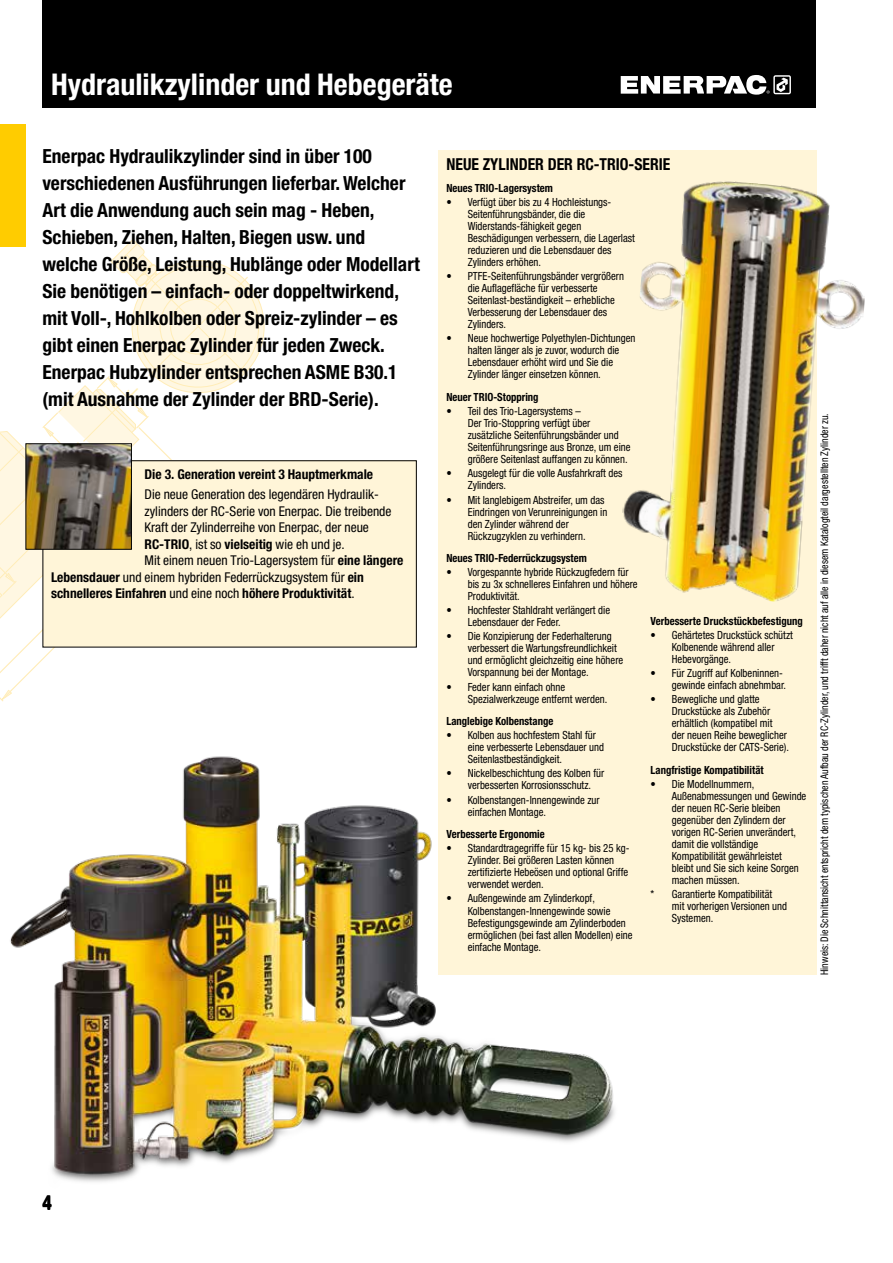
<style>
.page{position:relative;width:893px;height:1263px;background:#fff}
.page>*{position:absolute;margin:0;border:0;box-sizing:border-box;transform-origin:0 0}
.t1{font:700 condensed 30px "Helvetica Neue LTW1 G";color:#fff}
.t2{font:700 condensed 19.5px/27px "Helvetica Neue LTW1 G";color:#000}
.t3{font:700 condensed 16.5px "Helvetica Neue LTW1 G";color:#000;scale:.95 1}
.t4{font:condensed 13.5px "Helvetica Neue LTW1 G";color:#000}
.t5{font:700 condensed 13.5px "Helvetica Neue LTW1 G";color:#000}
.t6{font:condensed 11.25px/12px "Helvetica Neue LTW1 G";color:#000;scale:.95 1}
.t7{font:700 condensed 11.25px "Helvetica Neue LTW1 G";color:#000;scale:.95 1}
.t8{font:condensed 10.5px "Helvetica Neue LTW1 G";color:#000;scale:.95 1}
.s1{font-weight:400}
.s2{font-weight:700}
</style>
<div class="page">
<div style="left:0;top:124px;width:26px;height:123px;background:#fc0"></div>
<div style="left:43px;top:0;width:773px;height:107px;background:#000"></div>
<svg style="left:621px;top:75px;width:170px;height:20px"></svg>
<div style="left:438px;top:150px;width:378px;height:825px;background:#fff5d8"></div>
<img style="left:622px;top:174px;width:243px;height:433px">
<div style="left:43px;top:461px;width:373px;height:186px;background:#fff5d8"></div>
<img style="left:10px;top:756px;width:605px;height:426px">
<svg style="left:0;top:239px;width:271px;height:463px"></svg>
<h1 class="t1" style="left:51px;top:66px;width:403px">Hydraulikzylinder und Hebegeräte</h1>
<p class="t2" style="left:43px;top:142px;width:379px">Enerpac Hydraulikzylinder sind in über 100 verschiedenen Ausführungen lieferbar. Welcher Art die Anwendung auch sein mag - Heben, Schieben, Ziehen, Halten, Biegen usw. und welche Größe, Leistung, Hublänge oder Modellart Sie benötigen – einfach- oder doppeltwirkend, mit Voll-, Hohlkolben oder Spreiz-zylinder – es gibt einen Enerpac Zylinder für jeden Zweck.<br>Enerpac Hubzylinder entsprechen ASME B30.1 (mit Ausnahme der Zylinder der BRD-Serie).</p>
<p class="t5" style="left:145px;top:466px;width:230px">Die 3. Generation vereint 3 Hauptmerkmale</p>
<p class="t4" style="left:145px;top:486px;width:236px">Die neue Generation des legendären Hydraulik-</p>
<p class="t4" style="left:145px;top:503px;width:248px">zylinders der RC-Serie von Enerpac. Die treibende</p>
<p class="t4" style="left:145px;top:519px;width:226px">Kraft der Zylinderreihe von Enerpac, der neue</p>
<p class="t5" style="left:145px;top:536px;width:200px">RC-TRIO<span class="s1">, ist so</span> vielseitig <span class="s1">wie eh und je.</span></p>
<p class="t4" style="left:145px;top:552px;width:260px">Mit einem neuen Trio-Lagersystem für <span class="s2">eine längere</span></p>
<p class="t4" style="left:51px;top:569px;width:314px"><span class="s2">Lebensdauer</span> und einem hybriden Federrückzugsystem für <span class="s2">ein</span></p>
<p class="t5" style="left:51px;top:585px;width:303px">schnelleres Einfahren <span class="s1">und eine noch</span> höhere Produktivität<span class="s1">.</span></p>
<h3 class="t3" style="left:446px;top:154px;width:237px">NEUE ZYLINDER DER RC-TRIO-SERIE</h3>
<p class="t7" style="left:446px;top:181px;width:114px">Neues TRIO-Lagersystem</p>
<p class="t6" style="left:468px;top:196px;width:178px;text-indent:-21px">• Verfügt über bis zu 4 Hochleistungs-Seitenführungsbänder, die die Widerstands-fähigkeit gegen Beschädigungen verbessern, die Lagerlast reduzieren und die Lebensdauer des Zylinders erhöhen.</p>
<p class="t6" style="left:468px;top:270px;width:166px;text-indent:-21px">• PTFE-Seitenführungsbänder vergrößern die Auflagefläche für verbesserte Seitenlast-beständigkeit – erhebliche Verbesserung der Lebensdauer des Zylinders.</p>
<p class="t6" style="left:468px;top:332px;width:178px;text-indent:-21px">• Neue hochwertige Polyethylen-Dichtungen halten länger als je zuvor, wodurch die Lebensdauer erhöht wird und Sie die Zylinder länger einsetzen können.</p>
<p class="t7" style="left:446px;top:390px;width:99px">Neuer TRIO-Stoppring</p>
<p class="t6" style="left:468px;top:405px;width:173px;text-indent:-21px">• Teil des Trio-Lagersystems –<br>Der Trio-Stoppring verfügt über zusätzliche Seitenführungsbänder und Seitenführungsringe aus Bronze, um eine größere Seitenlast auffangen zu können.</p>
<p class="t6" style="left:468px;top:467px;width:165px;text-indent:-21px">• Ausgelegt für die volle Ausfahrkraft des<br>Zylinders.</p>
<p class="t6" style="left:468px;top:494px;width:149px;text-indent:-21px">• Mit langlebigem Abstreifer, um das<br>Eindringen von Verunreinigungen in den Zylinder während der<br>Rückzugzyklen zu verhindern.</p>
<p class="t7" style="left:446px;top:551px;width:149px">Neues TRIO-Federrückzugsystem</p>
<p class="t6" style="left:468px;top:566px;width:180px;text-indent:-21px">• Vorgespannte hybride Rückzugfedern für bis zu 3x schnelleres Einfahren und höhere<br>Produktivität.</p>
<p class="t6" style="left:468px;top:604px;width:151px;text-indent:-21px">• Hochfester Stahldraht verlängert die<br>Lebensdauer der Feder.</p>
<p class="t6" style="left:468px;top:630px;width:165px;text-indent:-21px">• Die Konzipierung der Federhalterung verbessert die Wartungsfreundlichkeit und ermöglicht gleichzeitig eine höhere Vorspannung bei der Montage.</p>
<p class="t6" style="left:468px;top:681px;width:147px;text-indent:-21px">• Feder kann einfach ohne<br>Spezialwerkzeuge entfernt werden.</p>
<p class="t7" style="left:446px;top:714px;width:114px">Langlebige Kolbenstange</p>
<p class="t6" style="left:468px;top:729px;width:145px;text-indent:-21px">• Kolben aus hochfestem Stahl für eine verbesserte Lebensdauer und<br>Seitenlastbeständigkeit.</p>
<p class="t6" style="left:446px;top:767px;width:168px;text-align:center">• Nickelbeschichtung des Kolben für verbesserten Korrosionsschutz.</p>
<p class="t6" style="left:468px;top:794px;width:140px;text-indent:-21px">• Kolbenstangen-Innengewinde zur einfachen Montage.</p>
<p class="t7" style="left:446px;top:827px;width:105px">Verbesserte Ergonomie</p>
<p class="t6" style="left:468px;top:842px;width:172px;text-indent:-21px">• Standardtragegriffe für 15 kg- bis 25 kg-Zylinder. Bei größeren Lasten können zertifizierte Hebeösen und optional Griffe verwendet werden.</p>
<p class="t6" style="left:468px;top:892px;width:175px;text-indent:-21px">• Außengewinde am Zylinderkopf, Kolbenstangen-Innengewinde sowie Befestigungsgewinde am Zylinderboden ermöglichen (bei fast allen Modellen) eine einfache Montage.</p>
<p class="t7" style="left:651px;top:614px;width:162px">Verbesserte Druckstückbefestigung</p>
<p class="t6" style="left:672px;top:629px;width:129px;text-indent:-21px">• Gehärtetes Druckstück schützt<br>Kolbenende während aller<br>Hebevorgänge.</p>
<p class="t6" style="left:651px;top:667px;width:142px;text-align:right">• Für Zugriff auf Kolbeninnen&shy;gewinde einfach abnehmbar.</p>
<p class="t6" style="left:672px;top:693px;width:123px;text-indent:-21px">• Bewegliche und glatte<br>Druckstücke als Zubehör erhältlich (kompatibel mit der neuen Reihe beweglicher<br>Druckstücke der CATS-Serie).</p>
<p class="t7" style="left:651px;top:763px;width:121px">Langfristige Kompatibilität</p>
<p class="t6" style="left:672px;top:778px;width:143px;text-indent:-21px">• Die Modellnummern,<br>Außenabmessungen und Gewinde der neuen RC-Serie bleiben gegenüber den Zylindern der vorigen RC-Serien unverändert, damit die vollständige<br>Kompatibilität gewährleistet bleibt und Sie sich keine Sorgen machen müssen.</p>
<p class="t6" style="left:672px;top:888px;width:123px;text-indent:-21px">* Garantierte Kompatibilität mit vorherigen Versionen und<br>Systemen.</p>
<p class="t8" style="left:818px;top:975px;width:591px;rotate:-90deg">Hinweis: Die Schnittansicht entspricht dem typischen Aufbau der RC-Zylinder, und trifft daher nicht auf alle in diesem Katalogteil dargestellten Zylinder zu.</p>
<h2 class="t2" style="left:43px;top:1188px;width:11px">4</h2>
</div>
